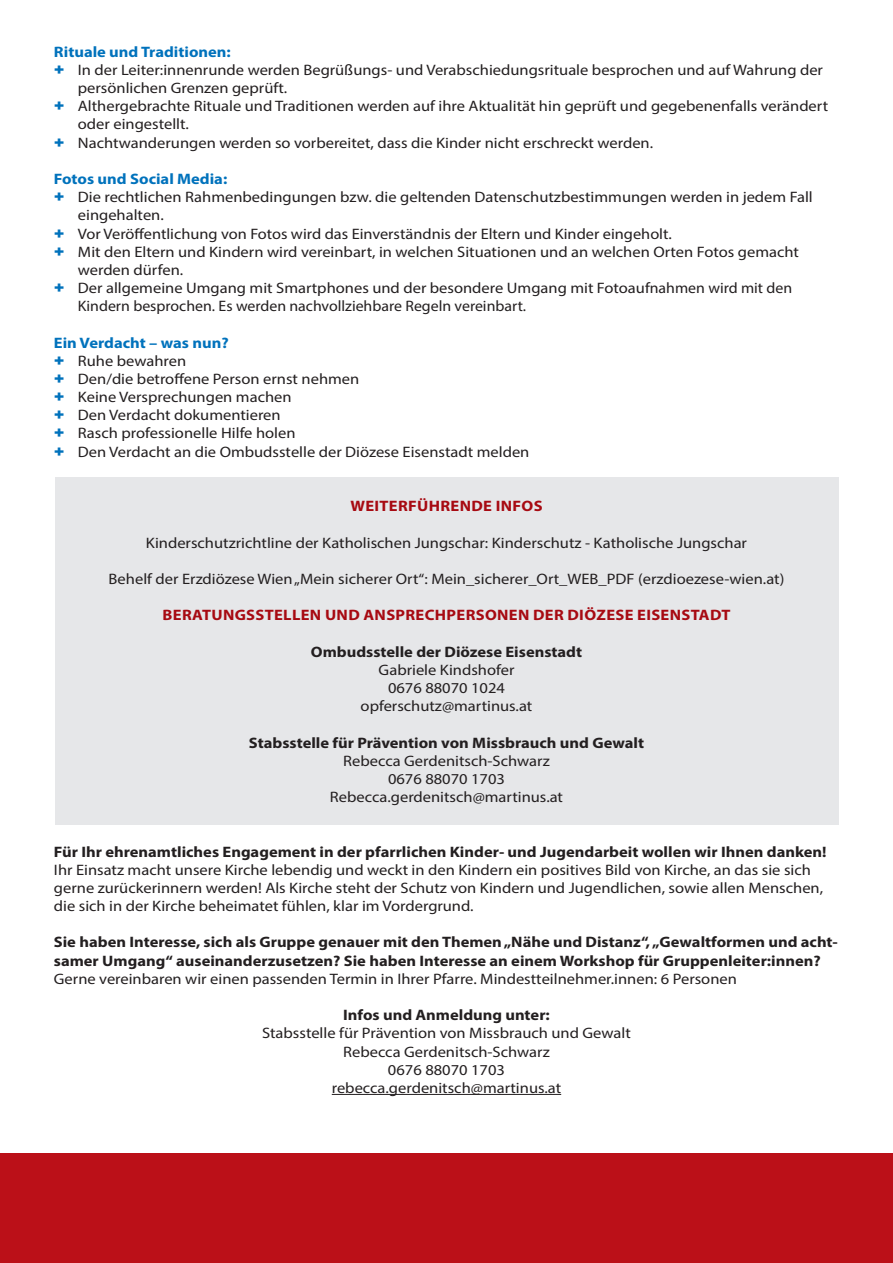
<style>
.page{position:relative;width:893px;height:1263px;background:#fff}
.page>*{position:absolute;margin:0;border:0;box-sizing:border-box;transform-origin:0 0}
.t1{font:15.15px/18.1px "Myriad Pro";color:#231f20;text-align:center;scale:1.09 1}
.t2{font:700 15.15px/18.1px "Myriad Pro";color:#231f20;scale:1.09 1}
.t3{font:15.15px "Myriad Pro";color:#231f20;scale:1.08 1}
.t4{font:700 15.15px "Myriad Pro";letter-spacing:.02em;color:#a70a12;scale:1.09 1}
.t5{font:15.15px "Myriad Pro";color:#231f20;scale:1.05 1}
.t6{font:700 15.15px "Myriad Pro";color:#0072bc;scale:1.09 1}
.s1{font-family:"Arial";font-weight:900;color:#0072bc}
.s2{font-weight:700;color:#0072bc}
</style>
<div class="page">
<div style="left:55px;top:478px;width:784px;height:347px;background:#e6e7e9"></div>
<hr style="left:332px;top:1094px;width:229px;height:1px;background:#231f20">
<div style="left:0;top:1153px;width:893px;height:110px;background:#bb1018"></div>
<p class="t6" style="left:54px;top:42px;width:164px">Rituale und Traditionen:</p>
<p class="t1" style="left:54px;top:60px;width:707px"><span class="s1">+</span> In der Leiter:innenrunde werden Begrüßungs- und Verabschiedungsrituale besprochen und auf Wahrung der</p>
<p class="t1" style="left:78px;top:79px;width:194px">persönlichen Grenzen geprüft.</p>
<p class="t1" style="left:54px;top:97px;width:712px"><span class="s1">+</span> Althergebrachte Rituale und Traditionen werden auf ihre Aktualität hin geprüft und gegebenenfalls verändert</p>
<p class="t1" style="left:78px;top:115px;width:103px">oder eingestellt.</p>
<p class="t1" style="left:54px;top:133px;width:551px"><span class="s1">+</span> Nachtwanderungen werden so vorbereitet, dass die Kinder nicht erschreckt werden.</p>
<p class="t6" style="left:54px;top:169px;width:161px">Fotos und Social Media:</p>
<p class="t1" style="left:54px;top:188px;width:698px"><span class="s1">+</span> Die rechtlichen Rahmenbedingungen bzw. die geltenden Datenschutzbestimmungen werden in jedem Fall</p>
<p class="t1" style="left:78px;top:206px;width:80px">eingehalten.</p>
<p class="t3" style="left:54px;top:224px;width:574px"><span class="s1">+</span> Vor Veröffentlichung von Fotos wird das Einverständnis der Eltern und Kinder eingeholt.</p>
<p class="t1" style="left:54px;top:242px;width:685px"><span class="s1">+</span> Mit den Eltern und Kindern wird vereinbart, in welchen Situationen und an welchen Orten Fotos gemacht</p>
<p class="t1" style="left:78px;top:260px;width:98px">werden dürfen.</p>
<p class="t1" style="left:54px;top:279px;width:679px"><span class="s1">+</span> Der allgemeine Umgang mit Smartphones und der besondere Umgang mit Fotoaufnahmen wird mit den</p>
<p class="t5" style="left:78px;top:297px;width:428px">Kindern besprochen. Es werden nachvollziehbare Regeln vereinbart.</p>
<p class="t1" style="left:54px;top:333px;width:438px;text-align:left"><span class="s2">Ein Verdacht – was nun?<br></span><span class="s1">+</span> Ruhe bewahren<br><span class="s1">+</span> Den/die betroffene Person ernst nehmen<br><span class="s1">+</span> Keine Versprechungen machen<br><span class="s1">+</span> Den Verdacht dokumentieren<br><span class="s1">+</span> Rasch professionelle Hilfe holen<br><span class="s1">+</span> Den Verdacht an die Ombudsstelle der Diözese Eisenstadt melden</p>
<p class="t4" style="left:350px;top:496px;width:178px">WEITERFÜHRENDE INFOS</p>
<p class="t1" style="left:146px;top:533px;width:553px">Kinderschutzrichtline der Katholischen Jungschar: Kinderschutz - Katholische Jungschar</p>
<p class="t1" style="left:109px;top:569px;width:621px">Behelf der Erzdiözese Wien „Mein sicherer Ort“: Mein_sicherer_Ort_WEB_PDF (erzdioezese-wien.at)</p>
<p class="t4" style="left:163px;top:605px;width:522px">BERATUNGSSTELLEN UND ANSPRECHPERSONEN DER DIÖZESE EISENSTADT</p>
<p class="t2" style="left:311px;top:642px;width:250px">Ombudsstelle der Diözese Eisenstadt</p>
<p class="t1" style="left:361px;top:660px;width:159px">Gabriele Kindshofer<br>0676 88070 1024 opferschutz@martinus.at</p>
<p class="t2" style="left:249px;top:733px;width:364px">Stabsstelle für Prävention von Missbrauch und Gewalt</p>
<p class="t1" style="left:330px;top:751px;width:215px">Rebecca Gerdenitsch-Schwarz<br>0676 88070 1703<br>Rebecca.gerdenitsch@martinus.at</p>
<p class="t2" style="left:54px;top:842px;width:710px">Für Ihr ehrenamtliches Engagement in der pfarrlichen Kinder- und Jugendarbeit wollen wir Ihnen danken!</p>
<p class="t1" style="left:54px;top:860px;width:707px;text-align:left">Ihr Einsatz macht unsere Kirche lebendig und weckt in den Kindern ein positives Bild von Kirche, an das sie sich gerne zurückerinnern werden! Als Kirche steht der Schutz von Kindern und Jugendlichen, sowie allen Menschen, die sich in der Kirche beheimatet fühlen, klar im Vordergrund.</p>
<p class="t2" style="left:54px;top:933px;width:721px">Sie haben Interesse, sich als Gruppe genauer mit den Themen „Nähe und Distanz“, „Gewaltformen und acht&shy;samer Umgang“ auseinanderzusetzen? Sie haben Interesse an einem Workshop für Gruppenleiter:innen?</p>
<p class="t1" style="left:54px;top:969px;width:628px">Gerne vereinbaren wir einen passenden Termin in Ihrer Pfarre. Mindestteilnehmer.innen: 6 Personen</p>
<p class="t2" style="left:343px;top:1005px;width:191px">Infos und Anmeldung unter:</p>
<p class="t1" style="left:262px;top:1024px;width:340px">Stabsstelle für Prävention von Missbrauch und Gewalt Rebecca Gerdenitsch-Schwarz<br>0676 88070 1703<br>rebecca.gerdenitsch@martinus.at</p>
</div>
